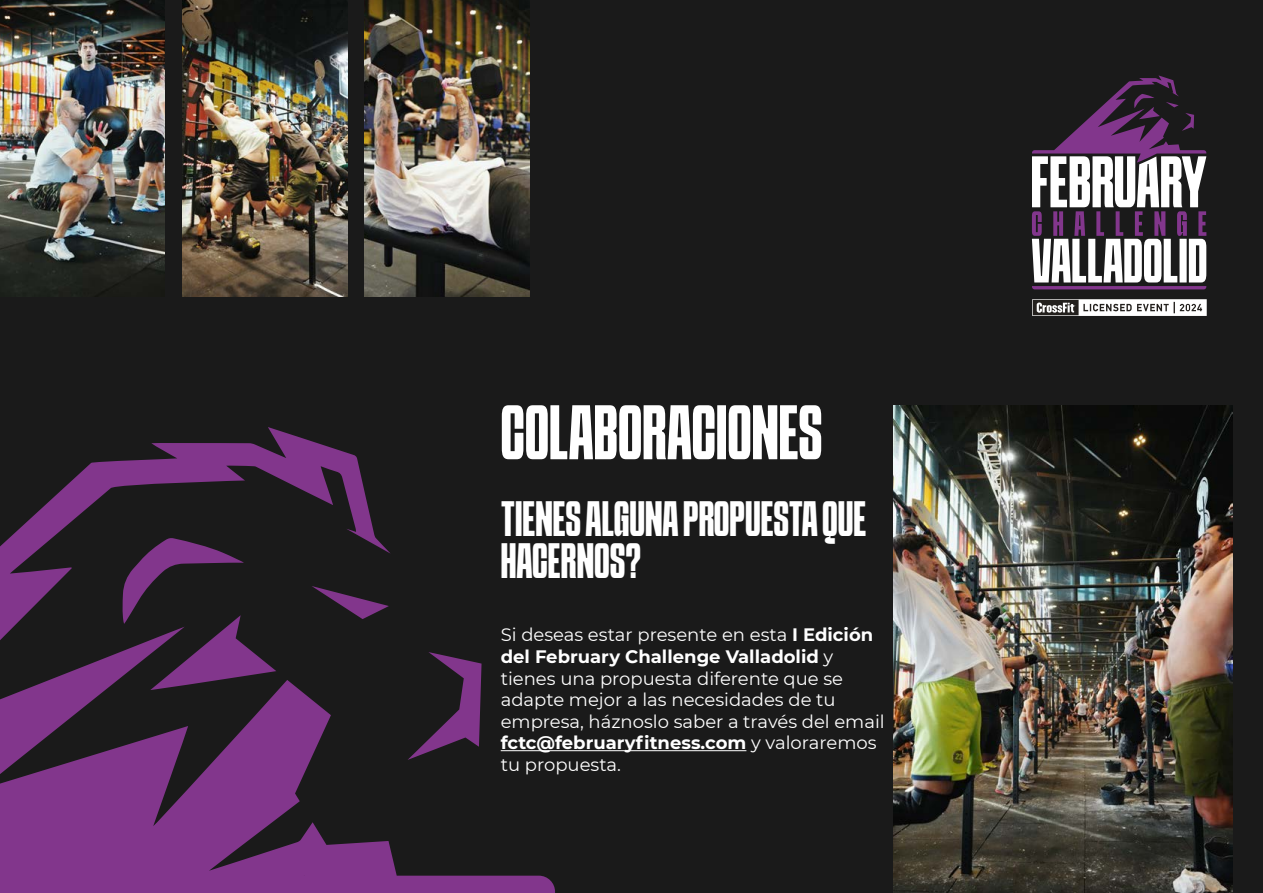
<style>
.page{position:relative;width:1263px;height:893px;background:#1a1a1a}
.page>*{position:absolute;margin:0;border:0;box-sizing:border-box;transform-origin:0 0}
.t1{font:condensed 67.5px "SCHABO";color:#fff}
.t2{font:condensed 43.5px/42px "SCHABO";color:#fff}
.t3{font:18px/21.6px "Montserrat";color:#fff}
.s1{font-weight:700}
</style>
<div class="page">
<hr style="left:501px;top:750px;width:245px;height:1px;background:#fff">
<svg style="left:0;top:427px;width:555px;height:466px"></svg>
<img style="left:893px;top:405px;width:340px;height:488px">
<img style="left:0;top:0;width:165px;height:296px">
<img style="left:182px;top:0;width:165px;height:296px">
<img style="left:364px;top:0;width:165px;height:296px">
<svg style="left:1032px;top:299px;width:175px;height:17px"></svg>
<svg style="left:1032px;top:75px;width:174px;height:214px"></svg>
<h1 class="t1" style="left:500px;top:392px;width:324px">COLABORACIONES</h1>
<h2 class="t2" style="left:501px;top:497px;width:367px">TIENES ALGUNA PROPUESTA QUE<br>HACERNOS?</h2>
<p class="t3" style="left:501px;top:623px;width:385px">Si deseas estar presente en esta <span class="s1">I Edición del February Challenge Valladolid</span> y tienes una propuesta diferente que se adapte mejor a las necesidades de tu empresa, háznoslo saber a través del email <span class="s1">fctc@februaryfitness.com</span> y valoraremos tu propuesta.</p>
</div>
